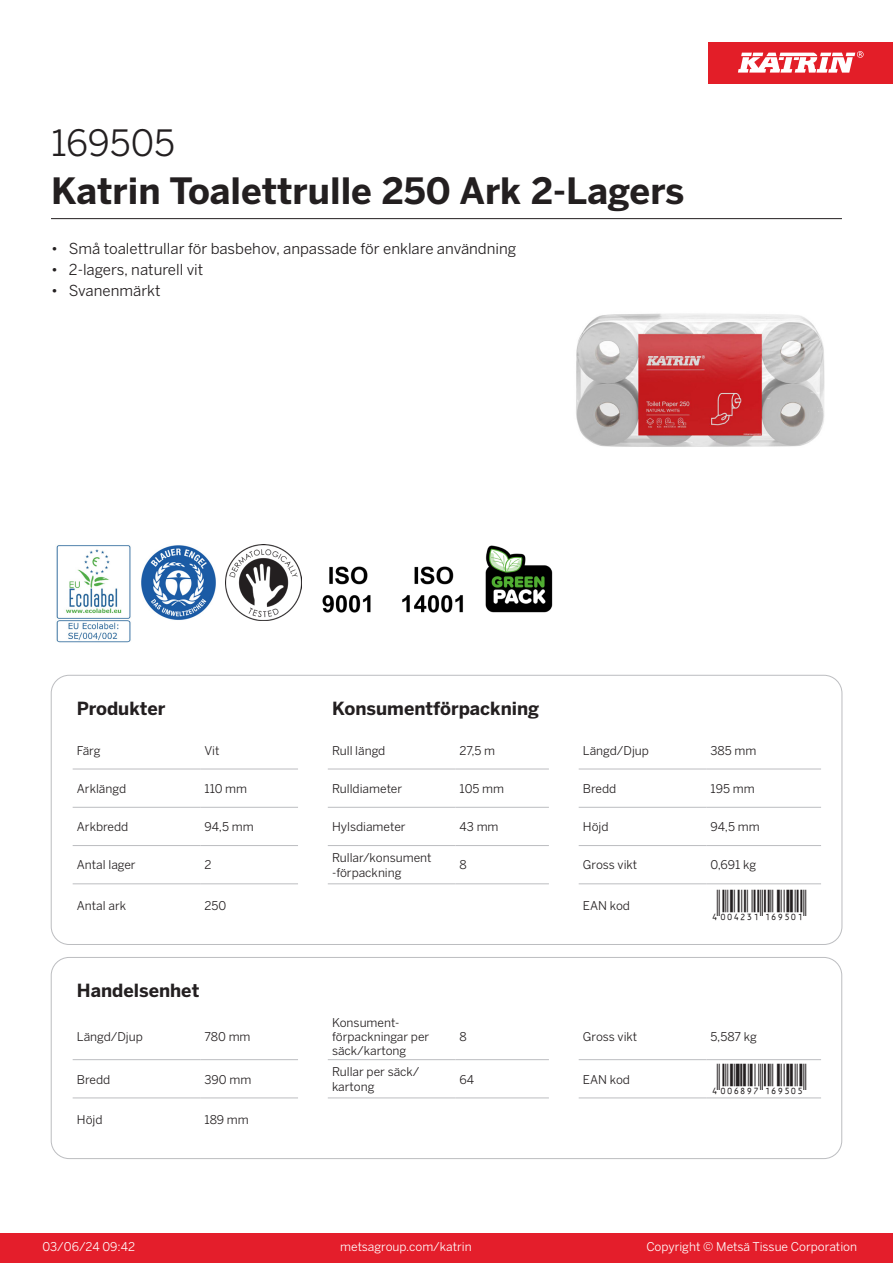
<style>
.page{position:relative;width:893px;height:1263px;background:#fff}
.page>*{position:absolute;margin:0;border:0;box-sizing:border-box;transform-origin:0 0}
.Product_Name{font:700 36px "Benton Sans";color:#231f20}
.External_material_co{font:36px "Benton Sans";color:#231f20}
.T_EAN{font:30px "Viisas EAN Matala";color:#231f20}
.T_TableHeader{font:700 18px "Benton Sans";color:#231f20}
.MarketingBullets{font:15px "Benton Sans";color:#231f20}
.T_TableBody{font:12px/14.4px "Benton Sans";color:#231f20}
.t1{font:12px "Benton Sans";color:#fff}
</style>
<div class="page">
<div style="left:0;top:1233px;width:893px;height:30px;background:#e41e2b"></div>
<div style="left:708px;top:43px;width:185px;height:41px;background:#e31e28"></div>
<svg style="left:738px;top:51px;width:126px;height:22px"></svg>
<hr style="left:73px;top:769px;width:127px;height:1px;background:#bcbdc0">
<hr style="left:200px;top:769px;width:98px;height:1px;background:#bcbdc0">
<hr style="left:328px;top:769px;width:127px;height:1px;background:#bcbdc0">
<hr style="left:455px;top:769px;width:94px;height:1px;background:#bcbdc0">
<hr style="left:579px;top:769px;width:127px;height:1px;background:#bcbdc0">
<hr style="left:706px;top:769px;width:115px;height:1px;background:#bcbdc0">
<hr style="left:73px;top:807px;width:127px;height:1px;background:#bcbdc0">
<hr style="left:200px;top:807px;width:98px;height:1px;background:#bcbdc0">
<hr style="left:328px;top:807px;width:127px;height:1px;background:#bcbdc0">
<hr style="left:455px;top:807px;width:94px;height:1px;background:#bcbdc0">
<hr style="left:579px;top:807px;width:127px;height:1px;background:#bcbdc0">
<hr style="left:706px;top:807px;width:115px;height:1px;background:#bcbdc0">
<hr style="left:73px;top:845px;width:127px;height:1px;background:#bcbdc0">
<hr style="left:200px;top:845px;width:98px;height:1px;background:#bcbdc0">
<hr style="left:328px;top:845px;width:127px;height:1px;background:#bcbdc0">
<hr style="left:455px;top:845px;width:94px;height:1px;background:#bcbdc0">
<hr style="left:579px;top:845px;width:127px;height:1px;background:#bcbdc0">
<hr style="left:706px;top:845px;width:115px;height:1px;background:#bcbdc0">
<hr style="left:73px;top:883px;width:127px;height:1px;background:#bcbdc0">
<hr style="left:200px;top:883px;width:98px;height:1px;background:#bcbdc0">
<hr style="left:328px;top:883px;width:127px;height:1px;background:#bcbdc0">
<hr style="left:455px;top:883px;width:94px;height:1px;background:#bcbdc0">
<hr style="left:579px;top:883px;width:127px;height:1px;background:#bcbdc0">
<hr style="left:706px;top:883px;width:115px;height:1px;background:#bcbdc0">
<hr style="left:73px;top:1059px;width:127px;height:1px;background:#bcbdc0">
<hr style="left:200px;top:1059px;width:98px;height:1px;background:#bcbdc0">
<hr style="left:328px;top:1059px;width:127px;height:1px;background:#bcbdc0">
<hr style="left:455px;top:1059px;width:94px;height:1px;background:#bcbdc0">
<hr style="left:579px;top:1059px;width:127px;height:1px;background:#bcbdc0">
<hr style="left:706px;top:1059px;width:115px;height:1px;background:#bcbdc0">
<hr style="left:73px;top:1098px;width:127px;height:1px;background:#bcbdc0">
<hr style="left:200px;top:1098px;width:98px;height:1px;background:#bcbdc0">
<hr style="left:328px;top:1098px;width:127px;height:1px;background:#bcbdc0">
<hr style="left:455px;top:1098px;width:94px;height:1px;background:#bcbdc0">
<hr style="left:579px;top:1098px;width:127px;height:1px;background:#bcbdc0">
<hr style="left:706px;top:1098px;width:115px;height:1px;background:#bcbdc0">
<div style="left:51px;top:957px;width:791px;height:202px;border:1px solid #bcbdc0;border-radius:18px"></div>
<img style="left:576px;top:313px;width:249px;height:134px">
<img style="left:56px;top:545px;width:75px;height:98px">
<img style="left:141px;top:545px;width:75px;height:75px">
<img style="left:225px;top:544px;width:77px;height:77px">
<img style="left:322px;top:566px;width:49px;height:47px">
<img style="left:402px;top:566px;width:61px;height:47px">
<img style="left:485px;top:545px;width:68px;height:68px">
<hr style="left:51px;top:218px;width:791px;height:1px;background:#231f20">
<p class="External_material_co" style="left:51px;top:121px;width:126px">169505</p>
<p class="Product_Name" style="left:51px;top:168px;width:635px">Katrin Toalettrulle 250 Ark 2-Lagers</p>
<p class="MarketingBullets" style="left:51px;top:239px;width:467px">• Små toalettrullar för basbehov, anpassade för enklare användning</p>
<p class="MarketingBullets" style="left:51px;top:260px;width:154px">• 2-lagers, naturell vit</p>
<p class="MarketingBullets" style="left:51px;top:281px;width:111px">• Svanenmärkt</p>
<p class="T_TableHeader" style="left:77px;top:697px;width:90px">Produkter</p>
<p class="T_TableHeader" style="left:332px;top:697px;width:209px">Konsumentförpackning</p>
<p class="T_TableBody" style="left:77px;top:743px;width:25px">Färg</p>
<p class="T_TableBody" style="left:204px;top:743px;width:16px">Vit</p>
<p class="T_TableBody" style="left:332px;top:743px;width:55px">Rull längd</p>
<p class="T_TableBody" style="left:460px;top:743px;width:37px">27,5 m</p>
<p class="T_TableBody" style="left:583px;top:743px;width:68px">Längd/Djup</p>
<p class="T_TableBody" style="left:710px;top:743px;width:47px">385 mm</p>
<p class="T_TableBody" style="left:77px;top:781px;width:51px">Arklängd</p>
<p class="T_TableBody" style="left:204px;top:781px;width:44px">110 mm</p>
<p class="T_TableBody" style="left:332px;top:781px;width:72px">Rulldiameter</p>
<p class="T_TableBody" style="left:460px;top:781px;width:46px">105 mm</p>
<p class="T_TableBody" style="left:583px;top:781px;width:35px">Bredd</p>
<p class="T_TableBody" style="left:710px;top:781px;width:46px">195 mm</p>
<p class="T_TableBody" style="left:77px;top:820px;width:53px">Arkbredd</p>
<p class="T_TableBody" style="left:204px;top:820px;width:51px">94,5 mm</p>
<p class="T_TableBody" style="left:332px;top:820px;width:75px">Hylsdiameter</p>
<p class="T_TableBody" style="left:460px;top:820px;width:40px">43 mm</p>
<p class="T_TableBody" style="left:583px;top:820px;width:27px">Höjd</p>
<p class="T_TableBody" style="left:710px;top:820px;width:51px">94,5 mm</p>
<p class="T_TableBody" style="left:77px;top:858px;width:60px">Antal lager</p>
<p class="T_TableBody" style="left:204px;top:858px;width:9px">2</p>
<p class="T_TableBody" style="left:332px;top:851px;width:101px">Rullar/konsument</p>
<p class="T_TableBody" style="left:332px;top:865px;width:71px">-förpackning</p>
<p class="T_TableBody" style="left:460px;top:858px;width:9px">8</p>
<p class="T_TableBody" style="left:583px;top:858px;width:56px">Gross vikt</p>
<p class="T_TableBody" style="left:710px;top:858px;width:47px">0,691 kg</p>
<p class="T_TableBody" style="left:77px;top:898px;width:51px">Antal ark</p>
<p class="T_TableBody" style="left:204px;top:898px;width:23px">250</p>
<p class="T_TableBody" style="left:583px;top:898px;width:49px">EAN kod</p>
<p class="T_EAN" style="left:710px;top:890px;width:97px">*4004231169501*</p>
<p class="T_TableHeader" style="left:77px;top:979px;width:124px">Handelsenhet</p>
<p class="T_TableBody" style="left:77px;top:1029px;width:68px">Längd/Djup</p>
<p class="T_TableBody" style="left:204px;top:1029px;width:48px">780 mm</p>
<p class="T_TableBody" style="left:332px;top:1015px;width:99px">Konsument&shy;förpackningar per säck/kartong</p>
<p class="T_TableBody" style="left:460px;top:1029px;width:9px">8</p>
<p class="T_TableBody" style="left:583px;top:1029px;width:56px">Gross vikt</p>
<p class="T_TableBody" style="left:710px;top:1029px;width:48px">5,587 kg</p>
<p class="T_TableBody" style="left:77px;top:1072px;width:35px">Bredd</p>
<p class="T_TableBody" style="left:204px;top:1072px;width:48px">390 mm</p>
<p class="T_TableBody" style="left:332px;top:1065px;width:89px">Rullar per säck/ kartong</p>
<p class="T_TableBody" style="left:460px;top:1072px;width:16px">64</p>
<p class="T_TableBody" style="left:583px;top:1072px;width:49px">EAN kod</p>
<p class="T_EAN" style="left:710px;top:1063px;width:97px">*4006897169505*</p>
<p class="T_TableBody" style="left:77px;top:1112px;width:27px">Höjd</p>
<p class="T_TableBody" style="left:204px;top:1112px;width:46px">189 mm</p>
<p class="t1" style="left:43px;top:1239px;width:94px">03/06/24 09:42</p>
<p class="t1" style="left:340px;top:1239px;width:133px">metsagroup.com/katrin</p>
<p class="t1" style="left:646px;top:1239px;width:212px">Copyright © Metsä Tissue Corporation</p>
</div>
